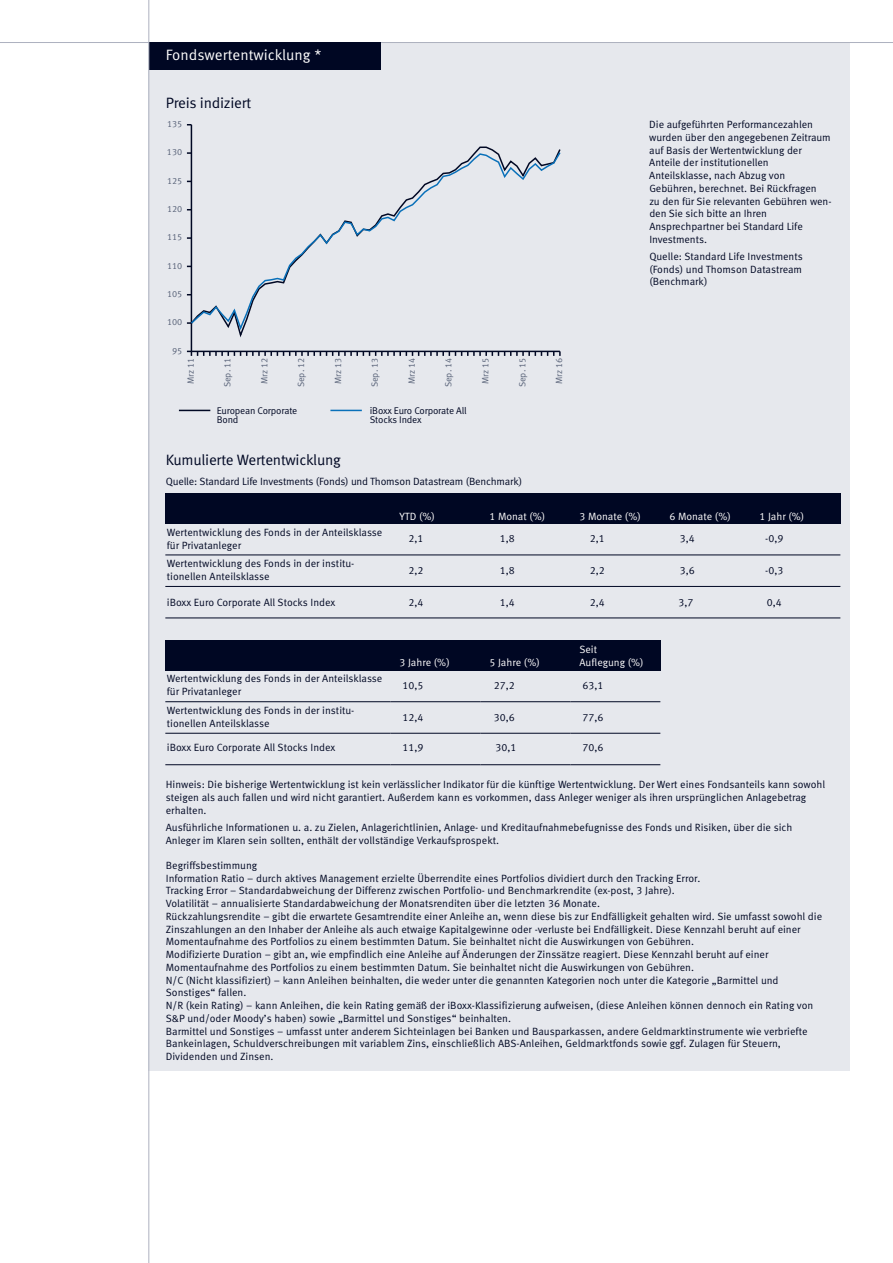
<style>
.page{position:relative;width:893px;height:1263px;background:#fff}
.page>*{position:absolute;margin:0;border:0;box-sizing:border-box;transform-origin:0 0}
.t1{font:15px "Meta Standard Life Pro TF Norm";letter-spacing:-.015em;color:#000723}
.t2{font:15px "Meta Standard Life Pro TF Norm";color:#fff}
.t3{font:10.5px/12.8px "Meta Standard Life Pro TF Norm";color:#000723}
.t4{font:10.5px/12.8px "Meta Standard Life Pro TF Norm";color:#fff}
.t5{font:9.75px/9px "Meta Standard Life Pro TF Norm";letter-spacing:-.015em;color:#000723}
.t6{font:9px "Meta Standard Life Pro TF Norm";color:#586278}
</style>
<div class="page">
<div style="left:149px;top:43px;width:701px;height:1074px;background:#e6e8ed"></div>
<div style="left:149px;top:1071px;width:702px;height:141px;background:#fff"></div>
<hr style="left:0;top:42px;width:893px;height:1px;background:#adb1bf">
<div style="left:149px;top:43px;width:231px;height:27px;background:#000723"></div>
<hr style="left:179px;top:410px;width:31px;height:1px;background:#000723">
<hr style="left:330px;top:410px;width:32px;height:1px;background:#0970b9">
<hr style="left:191px;top:125px;width:1px;height:226px;background:#000723">
<svg style="left:187px;top:351px;width:374px;height:5px"></svg>
<svg style="left:189px;top:151px;width:372px;height:181px"></svg>
<div style="left:165px;top:494px;width:225px;height:30px;background:#000723"></div>
<div style="left:390px;top:494px;width:90px;height:30px;background:#000723"></div>
<div style="left:480px;top:494px;width:90px;height:30px;background:#000723"></div>
<div style="left:570px;top:494px;width:90px;height:30px;background:#000723"></div>
<div style="left:660px;top:494px;width:90px;height:30px;background:#000723"></div>
<div style="left:750px;top:494px;width:90px;height:30px;background:#000723"></div>
<hr style="left:165px;top:555px;width:675px;height:1px;background:#000723">
<hr style="left:165px;top:586px;width:675px;height:1px;background:#000723">
<hr style="left:165px;top:618px;width:675px;height:1px;background:#000723">
<div style="left:165px;top:640px;width:225px;height:30px;background:#000723"></div>
<div style="left:390px;top:640px;width:90px;height:30px;background:#000723"></div>
<div style="left:480px;top:640px;width:90px;height:30px;background:#000723"></div>
<div style="left:570px;top:640px;width:90px;height:30px;background:#000723"></div>
<hr style="left:165px;top:701px;width:225px;height:1px;background:#000723">
<hr style="left:570px;top:701px;width:90px;height:1px;background:#000723">
<hr style="left:390px;top:701px;width:90px;height:1px;background:#000723">
<hr style="left:480px;top:701px;width:90px;height:1px;background:#000723">
<hr style="left:165px;top:733px;width:225px;height:1px;background:#000723">
<hr style="left:570px;top:733px;width:90px;height:1px;background:#000723">
<hr style="left:390px;top:733px;width:90px;height:1px;background:#000723">
<hr style="left:480px;top:733px;width:90px;height:1px;background:#000723">
<hr style="left:165px;top:764px;width:225px;height:1px;background:#000723">
<hr style="left:570px;top:764px;width:90px;height:1px;background:#000723">
<hr style="left:390px;top:764px;width:90px;height:1px;background:#000723">
<hr style="left:480px;top:764px;width:90px;height:1px;background:#000723">
<hr style="left:148px;top:0;width:1px;height:1263px;background:#adb1bf">
<h1 class="t2" style="left:166px;top:49px;width:157px">Fondswertentwicklung *</h1>
<h1 class="t1" style="left:166px;top:97px;width:87px">Preis indiziert</h1>
<p class="t6" style="left:167px;top:121px;width:17px">135</p>
<p class="t6" style="left:167px;top:149px;width:17px">130</p>
<p class="t6" style="left:167px;top:177px;width:17px">125</p>
<p class="t6" style="left:167px;top:205px;width:17px">120</p>
<p class="t6" style="left:167px;top:234px;width:17px">115</p>
<p class="t6" style="left:167px;top:262px;width:17px">110</p>
<p class="t6" style="left:167px;top:290px;width:17px">105</p>
<p class="t6" style="left:167px;top:319px;width:17px">100</p>
<p class="t6" style="left:172px;top:347px;width:12px">95</p>
<p class="t6" style="left:187px;top:384px;width:28px;rotate:-90deg">Mrz 11</p>
<p class="t6" style="left:224px;top:387px;width:32px;rotate:-90deg">Sep. 11</p>
<p class="t6" style="left:261px;top:384px;width:28px;rotate:-90deg">Mrz 12</p>
<p class="t6" style="left:298px;top:387px;width:32px;rotate:-90deg">Sep. 12</p>
<p class="t6" style="left:335px;top:384px;width:28px;rotate:-90deg">Mrz 13</p>
<p class="t6" style="left:371px;top:387px;width:32px;rotate:-90deg">Sep. 13</p>
<p class="t6" style="left:408px;top:384px;width:28px;rotate:-90deg">Mrz 14</p>
<p class="t6" style="left:445px;top:387px;width:32px;rotate:-90deg">Sep. 14</p>
<p class="t6" style="left:482px;top:384px;width:28px;rotate:-90deg">Mrz 15</p>
<p class="t6" style="left:519px;top:387px;width:32px;rotate:-90deg">Sep. 15</p>
<p class="t6" style="left:556px;top:384px;width:28px;rotate:-90deg">Mrz 16</p>
<p class="t5" style="left:217px;top:406px;width:82px">European Corporate<br>Bond</p>
<p class="t5" style="left:370px;top:406px;width:98px">iBoxx Euro Corporate All<br>Stocks Index</p>
<p class="t3" style="left:649px;top:119px;width:184px">Die aufgeführten Performancezahlen wurden über den angegebenen Zeitraum auf Basis der Wertentwicklung der<br>Anteile der institutionellen<br>Anteilsklasse, nach Abzug von<br>Gebühren, berechnet. Bei Rückfragen<br>zu den für Sie relevanten Gebühren wen&shy;den Sie sich bitte an Ihren<br>Ansprechpartner bei Standard Life<br>Investments.</p>
<p class="t3" style="left:649px;top:251px;width:155px;text-align:justify">Quelle: Standard Life Investments (Fonds) und Thomson Datastream (Benchmark)</p>
<h1 class="t1" style="left:166px;top:454px;width:176px">Kumulierte Wertentwicklung</h1>
<p class="t3" style="left:166px;top:476px;width:358px">Quelle: Standard Life Investments (Fonds) und Thomson Datastream (Benchmark)</p>
<p class="t4" style="left:399px;top:510px;width:37px">YTD (%)</p>
<p class="t4" style="left:489px;top:510px;width:57px">1 Monat (%)</p>
<p class="t4" style="left:579px;top:510px;width:63px">3 Monate (%)</p>
<p class="t4" style="left:669px;top:510px;width:63px">6 Monate (%)</p>
<p class="t4" style="left:759px;top:510px;width:46px">1 Jahr (%)</p>
<p class="t3" style="left:167px;top:527px;width:217px">Wertentwicklung des Fonds in der Anteilsklasse für Privatanleger</p>
<p class="t3" style="left:408px;top:533px;width:17px">2,1</p>
<p class="t3" style="left:500px;top:533px;width:17px">1,8</p>
<p class="t3" style="left:590px;top:533px;width:17px">2,1</p>
<p class="t3" style="left:680px;top:533px;width:17px">3,4</p>
<p class="t3" style="left:765px;top:533px;width:20px">-0,9</p>
<p class="t3" style="left:167px;top:558px;width:189px">Wertentwicklung des Fonds in der institu&shy;tionellen Anteilsklasse</p>
<p class="t3" style="left:408px;top:564px;width:17px">2,2</p>
<p class="t3" style="left:500px;top:564px;width:17px">1,8</p>
<p class="t3" style="left:590px;top:564px;width:17px">2,2</p>
<p class="t3" style="left:680px;top:564px;width:17px">3,6</p>
<p class="t3" style="left:765px;top:564px;width:20px">-0,3</p>
<p class="t3" style="left:167px;top:596px;width:170px">iBoxx Euro Corporate All Stocks Index</p>
<p class="t3" style="left:408px;top:596px;width:17px">2,4</p>
<p class="t3" style="left:500px;top:596px;width:17px">1,4</p>
<p class="t3" style="left:590px;top:596px;width:17px">2,4</p>
<p class="t3" style="left:678px;top:596px;width:17px">3,7</p>
<p class="t3" style="left:767px;top:596px;width:17px">0,4</p>
<p class="t4" style="left:399px;top:657px;width:52px">3 Jahre (%)</p>
<p class="t4" style="left:489px;top:657px;width:52px">5 Jahre (%)</p>
<p class="t4" style="left:579px;top:644px;width:66px">Seit<br>Auflegung (%)</p>
<p class="t3" style="left:167px;top:673px;width:217px">Wertentwicklung des Fonds in der Anteilsklasse für Privatanleger</p>
<p class="t3" style="left:402px;top:680px;width:22px">10,5</p>
<p class="t3" style="left:494px;top:680px;width:22px">27,2</p>
<p class="t3" style="left:582px;top:680px;width:22px">63,1</p>
<p class="t3" style="left:167px;top:704px;width:189px">Wertentwicklung des Fonds in der institu&shy;tionellen Anteilsklasse</p>
<p class="t3" style="left:402px;top:711px;width:22px">12,4</p>
<p class="t3" style="left:494px;top:711px;width:22px">30,6</p>
<p class="t3" style="left:582px;top:711px;width:22px">77,6</p>
<p class="t3" style="left:167px;top:741px;width:170px">iBoxx Euro Corporate All Stocks Index</p>
<p class="t3" style="left:402px;top:741px;width:22px">11,9</p>
<p class="t3" style="left:495px;top:741px;width:22px">30,1</p>
<p class="t3" style="left:582px;top:741px;width:22px">70,6</p>
<p class="t3" style="left:166px;top:779px;width:661px">Hinweis: Die bisherige Wertentwicklung ist kein verlässlicher Indikator für die künftige Wertentwicklung. Der Wert eines Fondsanteils kann sowohl steigen als auch fallen und wird nicht garantiert. Außerdem kann es vorkommen, dass Anleger weniger als ihren ursprünglichen Anlagebetrag erhalten.</p>
<p class="t3" style="left:166px;top:822px;width:628px">Ausführliche Informationen u. a. zu Zielen, Anlagerichtlinien, Anlage- und Kreditaufnahmebefugnisse des Fonds und Risiken, über die sich<br>Anleger im Klaren sein sollten, enthält der vollständige Verkaufsprospekt.</p>
<p class="t3" style="left:166px;top:860px;width:658px">Begriffsbestimmung<br>Information Ratio – durch aktives Management erzielte Überrendite eines Portfolios dividiert durch den Tracking Error.<br>Tracking Error – Standardabweichung der Differenz zwischen Portfolio- und Benchmarkrendite (ex-post, 3 Jahre).<br>Volatilität – annualisierte Standardabweichung der Monatsrenditen über die letzten 36 Monate.<br>Rückzahlungsrendite – gibt die erwartete Gesamtrendite einer Anleihe an, wenn diese bis zur Endfälligkeit gehalten wird. Sie umfasst sowohl die Zinszahlungen an den Inhaber der Anleihe als auch etwaige Kapitalgewinne oder -verluste bei Endfälligkeit. Diese Kennzahl beruht auf einer Momentaufnahme des Portfolios zu einem bestimmten Datum. Sie beinhaltet nicht die Auswirkungen von Gebühren.<br>Modifizierte Duration – gibt an, wie empfindlich eine Anleihe auf Änderungen der Zinssätze reagiert. Diese Kennzahl beruht auf einer Momentaufnahme des Portfolios zu einem bestimmten Datum. Sie beinhaltet nicht die Auswirkungen von Gebühren.<br>N/C (Nicht klassifiziert) – kann Anleihen beinhalten, die weder unter die genannten Kategorien noch unter die Kategorie „Barmittel und Sonstiges“ fallen.<br>N/R (kein Rating) – kann Anleihen, die kein Rating gemäß der iBoxx-Klassifizierung aufweisen, (diese Anleihen können dennoch ein Rating von S&amp;P und/oder Moody’s haben) sowie „Barmittel und Sonstiges“ beinhalten.<br>Barmittel und Sonstiges – umfasst unter anderem Sichteinlagen bei Banken und Bausparkassen, andere Geldmarktinstrumente wie verbriefte Bankeinlagen, Schuldverschreibungen mit variablem Zins, einschließlich ABS-Anleihen, Geldmarktfonds sowie ggf. Zulagen für Steuern, Dividenden und Zinsen.</p>
</div>
